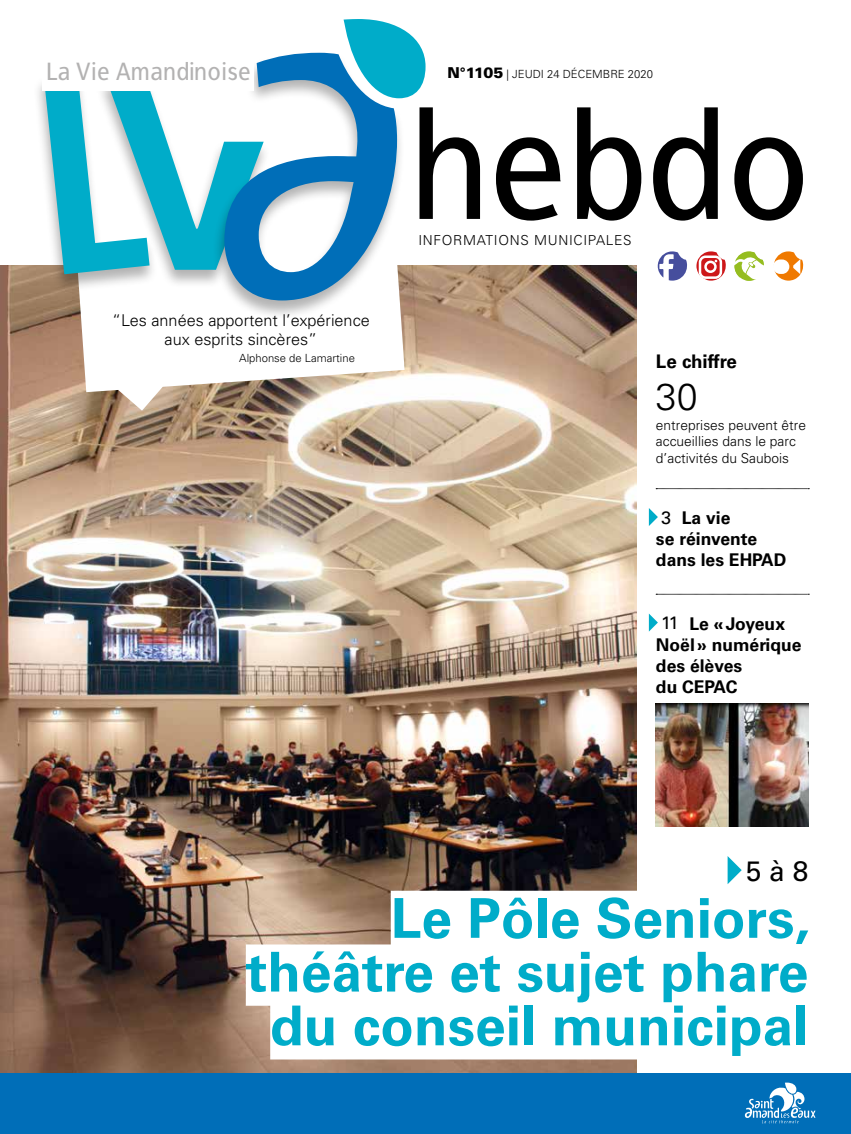
<style>
.page{position:relative;width:851px;height:1134px;background:#fff}
.page>*{position:absolute;margin:0;border:0;box-sizing:border-box;transform-origin:0 0}
.t1{font:154.75px "Francophil Sans";letter-spacing:.01em;color:#000}
.t2{font:700 55px/53.8px "Univers LT";color:#00acc9;text-align:right}
.t3{font:300 37.5px "Univers LT";color:#000}
.t4{font:28.12px "Univers LT";color:#000}
.t5{font:25px "Francophil Sans";letter-spacing:.02em;color:#b3b2b2}
.t6{font:700 18.75px "Univers LT";color:#000}
.t7{font:700 17.5px/21px "Univers LT";color:#000}
.t8{font:300 16.25px/19.5px "Univers LT";color:#000;text-align:center}
.t9{font:300 13.75px/16.5px "Univers LT";color:#000}
.t10{font:300 13.75px "Univers LT";letter-spacing:.05em;color:#000}
.t11{font:300 11.25px "Univers LT";color:#000}
.s1{font-weight:900;font-size:15px}
.s2{font-weight:400;font-size:18px}
</style>
<div class="page">
<img style="left:0;top:266px;width:636px;height:807px">
<div style="left:390px;top:891px;width:418px;height:61px;background:#fff"></div>
<div style="left:246px;top:944px;width:562px;height:62px;background:#fff"></div>
<div style="left:270px;top:998px;width:538px;height:61px;background:#fff"></div>
<svg style="left:656px;top:488px;width:153px;height:1px"></svg>
<svg style="left:656px;top:594px;width:153px;height:1px"></svg>
<svg style="left:648px;top:508px;width:9px;height:18px"></svg>
<svg style="left:648px;top:613px;width:9px;height:19px"></svg>
<img style="left:656px;top:703px;width:152px;height:123px">
<svg style="left:727px;top:856px;width:14px;height:28px"></svg>
<svg style="left:53px;top:289px;width:351px;height:103px"></svg>
<svg style="left:118px;top:366px;width:45px;height:45px"></svg>
<div style="left:32px;top:74px;width:126px;height:219px;background:#000;opacity:.3"></div>
<div style="left:95px;top:78px;width:176px;height:211px;background:#000;opacity:.3"></div>
<svg style="left:44px;top:90px;width:168px;height:184px"></svg>
<svg style="left:343px;top:19px;width:82px;height:79px"></svg>
<div style="left:212px;top:52px;width:193px;height:267px;background:#000;opacity:.3"></div>
<svg style="left:224px;top:53px;width:173px;height:247px"></svg>
<div style="left:43px;top:53px;width:211px;height:37px;background:#fff"></div>
<svg style="left:657px;top:251px;width:30px;height:30px"></svg>
<svg style="left:696px;top:251px;width:107px;height:30px"></svg>
<div style="left:0;top:1074px;width:850px;height:60px;background:#006eb8"></div>
<svg style="left:744px;top:1082px;width:71px;height:41px"></svg>
<h3 class="t5" style="left:46px;top:57px;width:206px">La Vie Amandinoise</h3>
<p class="t11" style="left:447px;top:67px;width:207px"><span class="s1">N°1105</span> | JEUDI 24 DÉCEMBRE 2020</p>
<p class="t8" style="left:112px;top:310px;width:259px">“Les années apportent l’expérience aux esprits sincères”</p>
<p class="t11" style="left:239px;top:351px;width:117px">Alphonse de Lamartine</p>
<h1 class="t1" style="left:409px;top:77px;width:401px">hebdo</h1>
<p class="t10" style="left:418px;top:232px;width:215px">INFORMATIONS MUNICIPALES</p>
<p class="t6" style="left:656px;top:351px;width:82px">Le chiffre</p>
<h3 class="t3" style="left:656px;top:374px;width:43px">30</h3>
<p class="t9" style="left:656px;top:417px;width:151px">entreprises peuvent être accueillies dans le parc d’activités du Saubois</p>
<p class="t7" style="left:656px;top:508px;width:132px"><span class="s2">3</span> La vie<br>se réinvente dans les EHPAD</p>
<p class="t7" style="left:656px;top:613px;width:147px"><span class="s2">11</span> Le «Joyeux<br>Noël» numérique des élèves<br>du CEPAC</p>
<h3 class="t4" style="left:745px;top:854px;width:64px">5 à 8</h3>
<h2 class="t2" style="left:246px;top:892px;width:565px">Le Pôle Seniors, théâtre et sujet phare du conseil municipal</h2>
</div>
